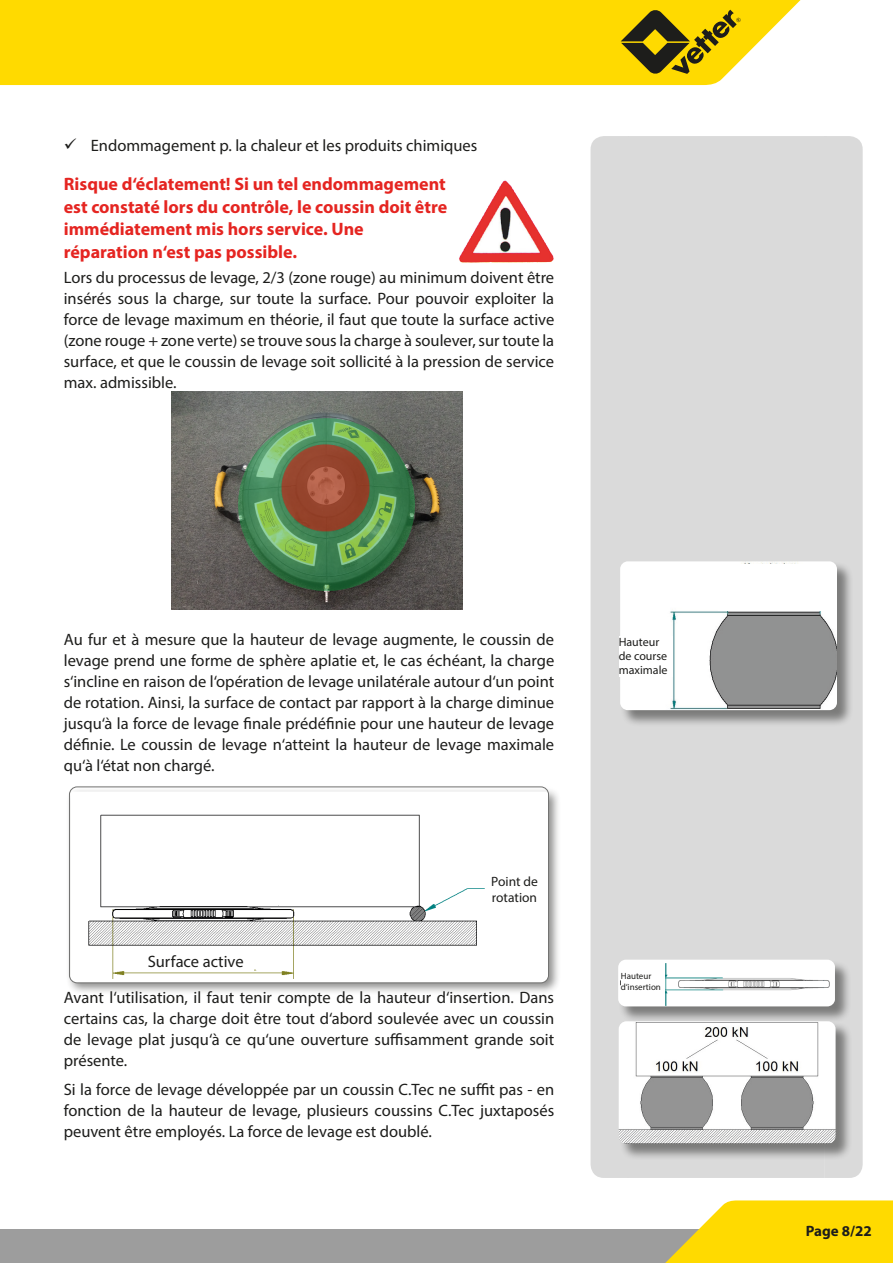
<style>
.page{position:relative;width:893px;height:1263px;background:#fff}
.page>*{position:absolute;margin:0;border:0;box-sizing:border-box;transform-origin:0 0}
.t1{font:700 18px/22.5px "Myriad Pro";color:#e52521}
.t2{font:16.5px/21px "Myriad Pro";color:#1d1d1b;text-align:justify}
.t3{font:700 15px "Myriad Pro";color:#1d1d1b}
.t4{font:13.5px/16.2px "Myriad Pro";color:#1d1d1b}
.t5{font:12px/14.4px "Myriad Pro";color:#1d1d1b}
.t6{font:9px/10.8px "Myriad Pro";color:#1d1d1b}
</style>
<div class="page">
<div style="left:0;top:1229px;width:893px;height:34px;background:#9d9d9d"></div>
<div style="left:0;top:0;width:801px;height:85px;background:#ffda00"></div>
<svg style="left:665px;top:1200px;width:228px;height:63px;background:#fadb21"></svg>
<svg style="left:621px;top:10px;width:120px;height:64px;background:#aa930d"></svg>
<div style="left:591px;top:136px;width:37px;height:1042px;background:#dadada"></div>
<div style="left:628px;top:136px;width:196px;height:1042px;background:#dadada"></div>
<div style="left:824px;top:136px;width:39px;height:1042px;background:#dadada"></div>
<div style="left:618px;top:960px;width:234px;height:63px;background:#1d1d1b;opacity:.5"></div>
<img style="left:618px;top:960px;width:217px;height:46px">
<div style="left:620px;top:562px;width:234px;height:165px;background:#1d1d1b;opacity:.5"></div>
<img style="left:620px;top:561px;width:217px;height:149px">
<div style="left:619px;top:636px;width:54px;height:41px;background:#fff"></div>
<img style="left:171px;top:392px;width:292px;height:218px">
<img style="left:238px;top:419px;width:177px;height:171px">
<div style="left:65px;top:783px;width:496px;height:212px;background:#1d1d1b;opacity:.5"></div>
<img style="left:71px;top:791px;width:477px;height:192px">
<div style="left:69px;top:787px;width:480px;height:196px;border:1px solid #70706f;border-radius:8px"></div>
<div style="left:485px;top:876px;width:59px;height:30px;background:#fff"></div>
<div style="left:148px;top:955px;width:106px;height:16px;background:#fff"></div>
<div style="left:719px;top:564px;width:110px;height:47px;background:#fff"></div>
<div style="left:619px;top:1021px;width:233px;height:139px;background:#1d1d1b;opacity:.5"></div>
<img style="left:619px;top:1021px;width:217px;height:123px">
<div style="left:621px;top:973px;width:44px;height:20px;background:#fff"></div>
<img style="left:459px;top:180px;width:95px;height:83px">
<p class="t2" style="left:91px;top:134px;width:388px">Endommagement p. la chaleur et les produits chimiques</p>
<p class="t1" style="left:64px;top:172px;width:385px">Risque d‘éclatement! Si un tel endommagement est constaté lors du contrôle, le coussin doit être immédiatement mis hors service. Une réparation n‘est pas possible.</p>
<p class="t2" style="left:64px;top:267px;width:492px">Lors du processus de levage, 2/3 (zone rouge) au minimum doivent être insérés sous la charge, sur toute la surface. Pour pouvoir exploiter la force de levage maximum en théorie, il faut que toute la surface active (zone rouge + zone verte) se trouve sous la charge à soulever, sur toute la surface, et que le coussin de levage soit sollicité à la pression de service max. admissible.</p>
<p class="t2" style="left:64px;top:629px;width:492px">Au fur et à mesure que la hauteur de levage augmente, le coussin de levage prend une forme de sphère aplatie et, le cas échéant, la charge s‘incline en raison de l‘opération de levage unilatérale autour d‘un point de rotation. Ainsi, la surface de contact par rapport à la charge diminue jusqu‘à la force de levage finale prédéfinie pour une hauteur de levage définie. Le coussin de levage n‘atteint la hauteur de levage maximale qu‘à l‘état non chargé.</p>
<p class="t2" style="left:148px;top:951px;width:97px">Surface active</p>
<p class="t4" style="left:491px;top:873px;width:48px">Point de rotation</p>
<p class="t2" style="left:64px;top:986px;width:492px">Avant l‘utilisation, il faut tenir compte de la hauteur d‘insertion. Dans certains cas, la charge doit être tout d‘abord soulevée avec un coussin de levage plat jusqu‘à ce qu‘une ouverture suffisamment grande soit présente.</p>
<p class="t2" style="left:64px;top:1079px;width:492px">Si la force de levage développée par un coussin C.Tec ne suffit pas - en fonction de la hauteur de levage, plusieurs coussins C.Tec juxtaposés peuvent être employés. La force de levage est doublé.</p>
<p class="t5" style="left:619px;top:634px;width:50px">Hauteur de course maximale</p>
<p class="t6" style="left:621px;top:971px;width:42px">Hauteur d‘insertion</p>
<p class="t3" style="left:806px;top:1221px;width:68px">Page 8/22</p>
</div>
